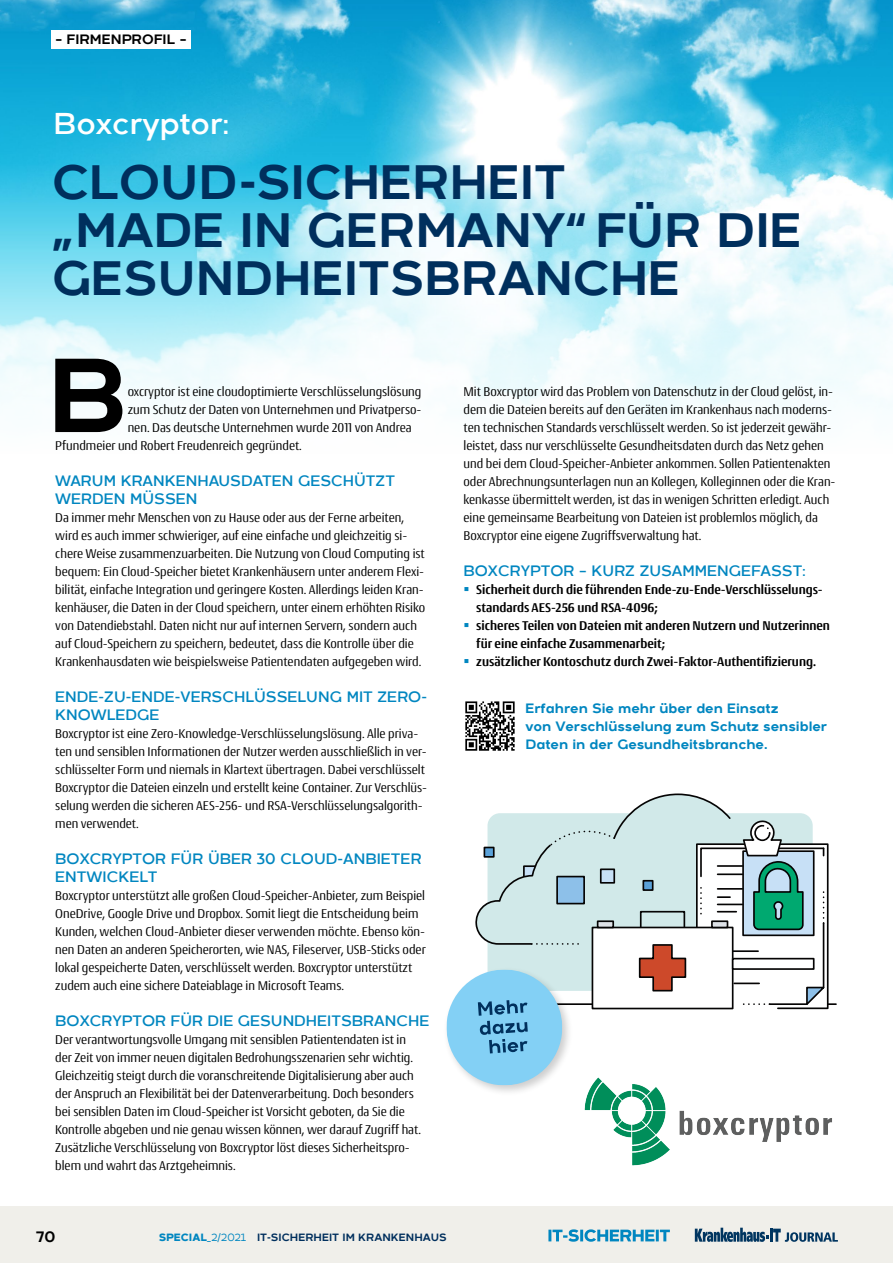
<style>
.page{position:relative;width:893px;height:1263px;background:#fff}
.page>*{position:absolute;margin:0;border:0;box-sizing:border-box;transform-origin:0 0}
.t1{font:700 104.85px "Arkibal";color:#000}
.t2{font:700 48px/48px "Arkibal";letter-spacing:-.005em;color:#002f5d}
.t3{font:30px "Arkibal";color:#fff}
.t4{font:15px/18px "Arkibal";color:#0086c0}
.t5{font:700 15px "Arkibal";color:#000}
.t6{font:13.5px/18px "Conto Narrow";color:#000}
.t7{font:700 13.5px/18px "Conto Narrow";color:#000}
.t8{font:700 13.5px/18px "Arkibal";letter-spacing:-.005em;color:#0086c0}
.t9{font:700 13.5px "Arkibal";color:#000}
.t10{font:700 10.5px "Arkibal";color:#002f5d}
.s1{font-weight:800;color:#0086c0}
.s2{font-weight:500;color:#0086c0}
</style>
<div class="page">
<div style="left:0;top:1206px;width:893px;height:57px;background:#f0efea"></div>
<img style="left:0;top:0;width:893px;height:430px">
<img style="left:584px;top:1085px;width:248px;height:81px">
<svg style="left:465px;top:701px;width:50px;height:50px"></svg>
<hr style="left:504px;top:1003px;width:332px;height:2px;background:#050404">
<div style="left:443px;top:966px;width:131px;height:131px;background:#000;opacity:.2"></div>
<svg style="left:446px;top:793px;width:383px;height:292px"></svg>
<svg style="left:695px;top:1228px;width:143px;height:14px"></svg>
<svg style="left:548px;top:1229px;width:122px;height:13px"></svg>
<div style="left:51px;top:30px;width:140px;height:18px;background:#fff"></div>
<p class="t9" style="left:55px;top:30px;width:133px">– FIRMENPROFIL –</p>
<h3 class="t3" style="left:54px;top:103px;width:177px">Boxcryptor:</h3>
<h2 class="t2" style="left:52px;top:157px;width:751px">CLOUD-SICHERHEIT<br>„MADE IN GERMANY“ FÜR DIE<br>GESUNDHEITSBRANCHE</h2>
<h1 class="t1" style="left:47px;top:320px;width:82px">B</h1>
<p class="t6" style="left:128px;top:382px;width:295px">oxcryptor ist eine cloudoptimierte Verschlüsselungslösung</p>
<p class="t6" style="left:128px;top:400px;width:295px">zum Schutz der Daten von Unternehmen und Privatperso-</p>
<p class="t6" style="left:128px;top:418px;width:285px">nen. Das deutsche Unternehmen wurde 2011 von Andrea</p>
<p class="t6" style="left:55px;top:436px;width:248px">Pfundmeier und Robert Freudenreich gegründet.</p>
<p class="t4" style="left:55px;top:472px;width:341px">WARUM KRANKENHAUSDATEN GESCHÜTZT<br>WERDEN MÜSSEN</p>
<p class="t6" style="left:55px;top:508px;width:371px">Da immer mehr Menschen von zu Hause oder aus der Ferne arbeiten, wird es auch immer schwieriger, auf eine einfache und gleichzeitig si&shy;chere Weise zusammenzuarbeiten. Die Nutzung von Cloud Computing ist bequem: Ein Cloud-Speicher bietet Krankenhäusern unter anderem Flexi&shy;bilität, einfache Integration und geringere Kosten. Allerdings leiden Kran&shy;kenhäuser, die Daten in der Cloud speichern, unter einem erhöhten Risiko von Datendiebstahl. Daten nicht nur auf internen Servern, sondern auch auf Cloud-Speichern zu speichern, bedeutet, dass die Kontrolle über die Krankenhausdaten wie beispielsweise Patientendaten aufgegeben wird.</p>
<p class="t4" style="left:55px;top:688px;width:373px">ENDE-ZU-ENDE-VERSCHLÜSSELUNG MIT ZERO-<br>KNOWLEDGE</p>
<p class="t6" style="left:55px;top:724px;width:373px">Boxcryptor ist eine Zero-Knowledge-Verschlüsselungslösung. Alle priva&shy;ten und sensiblen Informationen der Nutzer werden ausschließlich in ver&shy;schlüsselter Form und niemals in Klartext übertragen. Dabei verschlüsselt Boxcryptor die Dateien einzeln und erstellt keine Container. Zur Verschlüs&shy;selung werden die sicheren AES-256- und RSA-Verschlüsselungsalgorith&shy;men verwendet.</p>
<p class="t4" style="left:55px;top:850px;width:368px">BOXCRYPTOR FÜR ÜBER 30 CLOUD-ANBIETER<br>ENTWICKELT</p>
<p class="t6" style="left:55px;top:886px;width:372px">Boxcryptor unterstützt alle großen Cloud-Speicher-Anbieter, zum Beispiel OneDrive, Google Drive und Dropbox. Somit liegt die Entscheidung beim Kunden, welchen Cloud-Anbieter dieser verwenden möchte. Ebenso kön&shy;nen Daten an anderen Speicherorten, wie NAS, Fileserver, USB-Sticks oder lokal gespeicherte Daten, verschlüsselt werden. Boxcryptor unterstützt zudem auch eine sichere Dateiablage in Microsoft Teams.</p>
<p class="t4" style="left:55px;top:1012px;width:376px">BOXCRYPTOR FÜR DIE GESUNDHEITSBRANCHE</p>
<p class="t6" style="left:55px;top:1030px;width:367px">Der verantwortungsvolle Umgang mit sensiblen Patientendaten ist in der Zeit von immer neuen digitalen Bedrohungsszenarien sehr wichtig.<br>Gleichzeitig steigt durch die voranschreitende Digitalisierung aber auch der Anspruch an Flexibilität bei der Datenverarbeitung. Doch besonders bei sensiblen Daten im Cloud-Speicher ist Vorsicht geboten, da Sie die Kontrolle abgeben und nie genau wissen können, wer darauf Zugriff hat.<br>Zusätzliche Verschlüsselung von Boxcryptor löst dieses Sicherheitspro&shy;blem und wahrt das Arztgeheimnis.</p>
<p class="t6" style="left:463px;top:382px;width:374px">Mit Boxcryptor wird das Problem von Datenschutz in der Cloud gelöst, in&shy;dem die Dateien bereits auf den Geräten im Krankenhaus nach moderns&shy;ten technischen Standards verschlüsselt werden. So ist jederzeit gewähr&shy;leistet, dass nur verschlüsselte Gesundheitsdaten durch das Netz gehen und bei dem Cloud-Speicher-Anbieter ankommen. Sollen Patientenakten oder Abrechnungsunterlagen nun an Kollegen, Kolleginnen oder die Kran&shy;kenkasse übermittelt werden, ist das in wenigen Schritten erledigt. Auch eine gemeinsame Bearbeitung von Dateien ist problemlos möglich, da Boxcryptor eine eigene Zugriffsverwaltung hat.</p>
<p class="t4" style="left:463px;top:562px;width:343px">BOXCRYPTOR – KURZ ZUSAMMENGEFASST:</p>
<p class="t7" style="left:476px;top:580px;width:355px">Sicherheit durch die führenden Ende-zu-Ende-Verschlüsselungs&shy;standards AES-256 und RSA-4096;<br>sicheres Teilen von Dateien mit anderen Nutzern und Nutzerinnen für eine einfache Zusammenarbeit;<br>zusätzlicher Kontoschutz durch Zwei-Faktor-Authentifizierung.</p>
<p class="t8" style="left:525px;top:699px;width:303px">Erfahren Sie mehr über den Einsatz<br>von Verschlüsselung zum Schutz sensibler<br>Daten in der Gesundheitsbranche.</p>
<p class="t5" style="left:36px;top:1225px;width:21px">70</p>
<p class="t10" style="left:159px;top:1230px;width:289px"><span class="s1">SPECIAL</span><span class="s2">_2/2021</span> IT-SICHERHEIT IM KRANKENHAUS</p>
</div>
